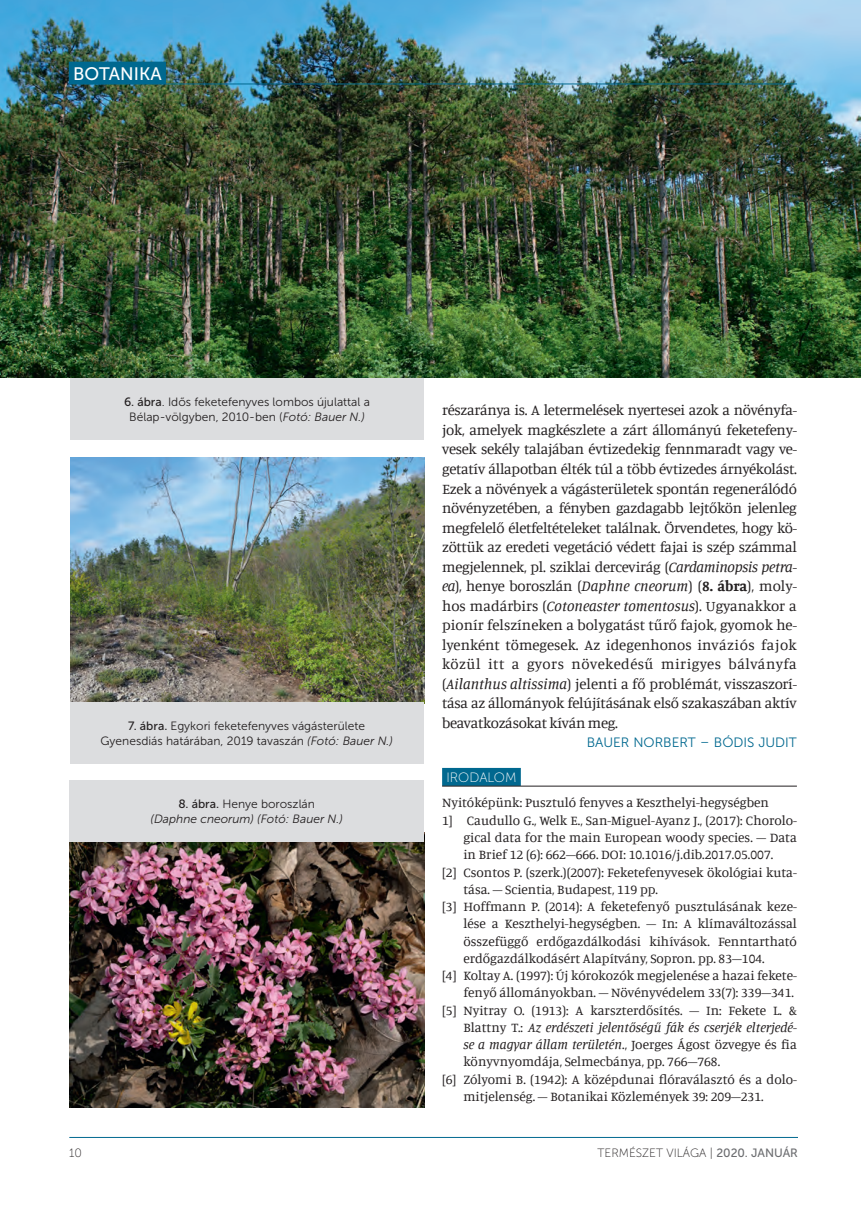
<style>
.page{position:relative;width:862px;height:1215px;background:#fff}
.page>*{position:absolute;margin:0;border:0;box-sizing:border-box;transform-origin:0 0}
.t1{font:18px "Museo Sans 500";color:#fff}
.t2{font:15px/19.5px "Manuale";letter-spacing:-.02em;color:#231f20;text-align:justify}
.t3{font:13.5px "Manuale";color:#231f20}
.t4{font:italic 13.5px "Manuale";color:#231f20}
.t5{font:13.5px "Museo Sans 300";color:#00688f}
.t6{font:13.5px "Museo Sans 100";color:#fff}
.t7{font:12px/15px "Museo Sans 300";color:#231f20;text-align:center}
.t8{font:italic 12px/15px "Museo Sans 300";color:#231f20;text-align:center}
.t9{font:12px "Museo Sans 100";color:#231f20}
.s1{font-family:"Museo Sans 500"}
.s2{font-style:italic}
.s3{font-family:"Museo Sans 500";font-style:normal}
.s4{font-style:normal}
.s5{font-weight:700}
.s6{font-family:"Museo Sans 500";color:#6c6d70}
</style>
<div class="page">
<hr style="left:69px;top:1137px;width:728px;height:1px;background:#00688f">
<img style="left:0;top:0;width:860px;height:378px">
<div style="left:442px;top:767px;width:78px;height:18px;background:#00688f"></div>
<hr style="left:442px;top:785px;width:354px;height:1px;background:#231f20">
<img style="left:70px;top:457px;width:354px;height:247px">
<img style="left:70px;top:841px;width:354px;height:266px">
<div style="left:70px;top:378px;width:354px;height:61px;background:#dcdddf"></div>
<div style="left:69px;top:62px;width:97px;height:22px;background:#00688f"></div>
<div style="left:70px;top:702px;width:353px;height:62px;background:#dcdddf"></div>
<div style="left:69px;top:779px;width:355px;height:62px;background:#dcdddf"></div>
<hr style="left:69px;top:84px;width:727px;height:1px;background:#00688f">
<h1 class="t1" style="left:73px;top:64px;width:90px">BOTANIKA</h1>
<p class="t7" style="left:124px;top:394px;width:247px"><span class="s1">6. ábra</span>. Idős feketefenyves lombos újulattal a<br>Bélap-völgyben, 2010-ben (<span class="s2">Fotó: Bauer N.)</span></p>
<p class="t7" style="left:100px;top:718px;width:294px"><span class="s1">7. ábra.</span> Egykori feketefenyves vágásterülete<br>Gyenesdiás határában, 2019 tavaszán <span class="s2">(Fotó: Bauer N.)</span></p>
<p class="t8" style="left:150px;top:796px;width:194px"><span class="s3">8. ábra.</span> <span class="s4">Henye boroszlán<br></span>(Daphne cneorum) (Fotó: Bauer N.)</p>
<p class="t2" style="left:442px;top:400px;width:356px">részaránya is. A letermelések nyertesei azok a növényfa&shy;jok, amelyek magkészlete a zárt állományú feketefeny&shy;vesek sekély talajában évtizedekig fennmaradt vagy ve&shy;getatív állapotban élték túl a több évtizedes árnyékolást.<br>Ezek a növények a vágásterületek spontán regenerálódó növényzetében, a fényben gazdagabb lejtőkön jelenleg megfelelő életfeltételeket találnak. Örvendetes, hogy kö&shy;zöttük az eredeti vegetáció védett fajai is szép számmal megjelennek, pl. sziklai dercevirág (<span class="s2">Cardaminopsis petra&shy;ea</span>), henye boroszlán (<span class="s2">Daphne cneorum</span>) (<span class="s5">8. ábra</span>), moly&shy;hos madárbirs (<span class="s2">Cotoneaster tomentosus</span>). Ugyanakkor a pionír felszíneken a bolygatást tűrő fajok, gyomok he&shy;lyenként tömegesek. Az idegenhonos inváziós fajok közül itt a gyors növekedésű mirigyes bálványfa (<span class="s2">Ailanthus altissima</span>) jelenti a fő problémát, visszaszorí&shy;tása az állományok felújításának első szakaszában aktív beavatkozásokat kíván meg.</p>
<p class="t5" style="left:586px;top:735px;width:211px">BAUER NORBERT – BÓDIS JUDIT</p>
<p class="t6" style="left:446px;top:769px;width:72px">IRODALOM</p>
<p class="t3" style="left:442px;top:794px;width:328px">Nyitóképünk: Pusztuló fenyves a Keszthelyi-hegységben</p>
<p class="t3" style="left:442px;top:811px;width:356px">1] Caudullo G., Welk E., San-Miguel-Ayanz J., (2017): Chorolo-</p>
<p class="t3" style="left:463px;top:828px;width:335px">gical data for the main European woody species. – Data</p>
<p class="t3" style="left:463px;top:846px;width:311px">in Brief 12 (6): 662–666. DOI: 10.1016/j.dib.2017.05.007.</p>
<p class="t3" style="left:442px;top:863px;width:356px">[2] Csontos P. (szerk.)(2007): Feketefenyvesek ökológiai kuta-</p>
<p class="t3" style="left:463px;top:880px;width:196px">tása. – Scientia, Budapest, 119 pp.</p>
<p class="t3" style="left:442px;top:897px;width:356px">[3] Hoffmann P. (2014): A feketefenyő pusztulásának keze-</p>
<p class="t3" style="left:463px;top:915px;width:335px">lése a Keszthelyi-hegységben. – In: A klímaváltozással</p>
<p class="t3" style="left:463px;top:932px;width:335px">összefüggő erdőgazdálkodási kihívások. Fenntartható</p>
<p class="t3" style="left:463px;top:949px;width:303px">erdőgazdálkodásért Alapítvány, Sopron. pp. 83–104.</p>
<p class="t3" style="left:442px;top:966px;width:356px">[4] Koltay A. (1997): Új kórokozók megjelenése a hazai fekete-</p>
<p class="t3" style="left:463px;top:984px;width:332px">fenyő állományokban. – Növényvédelem 33(7): 339–341.</p>
<p class="t3" style="left:442px;top:1001px;width:356px">[5] Nyitray O. (1913): A karszterdősítés. – In: Fekete L. &amp;</p>
<p class="t4" style="left:463px;top:1018px;width:335px"><span class="s4">Blattny T.:</span> Az erdészeti jelentőségű fák és cserjék elterjedé-</p>
<p class="t3" style="left:463px;top:1035px;width:335px"><span class="s2">se a magyar állam területén</span>., Joerges Ágost özvegye és fia</p>
<p class="t3" style="left:463px;top:1053px;width:258px">könyvnyomdája, Selmecbánya, pp. 766–768.</p>
<p class="t3" style="left:442px;top:1070px;width:356px">[6] Zólyomi B. (1942): A középdunai flóraválasztó és a dolo-</p>
<p class="t3" style="left:463px;top:1087px;width:302px">mitjelenség. – Botanikai Közlemények 39: 209–231.</p>
<p class="t9" style="left:69px;top:1146px;width:14px">10</p>
<p class="t9" style="left:597px;top:1146px;width:202px">TERMÉSZET VILÁGA | <span class="s6">2020. JANUÁR</span></p>
</div>
